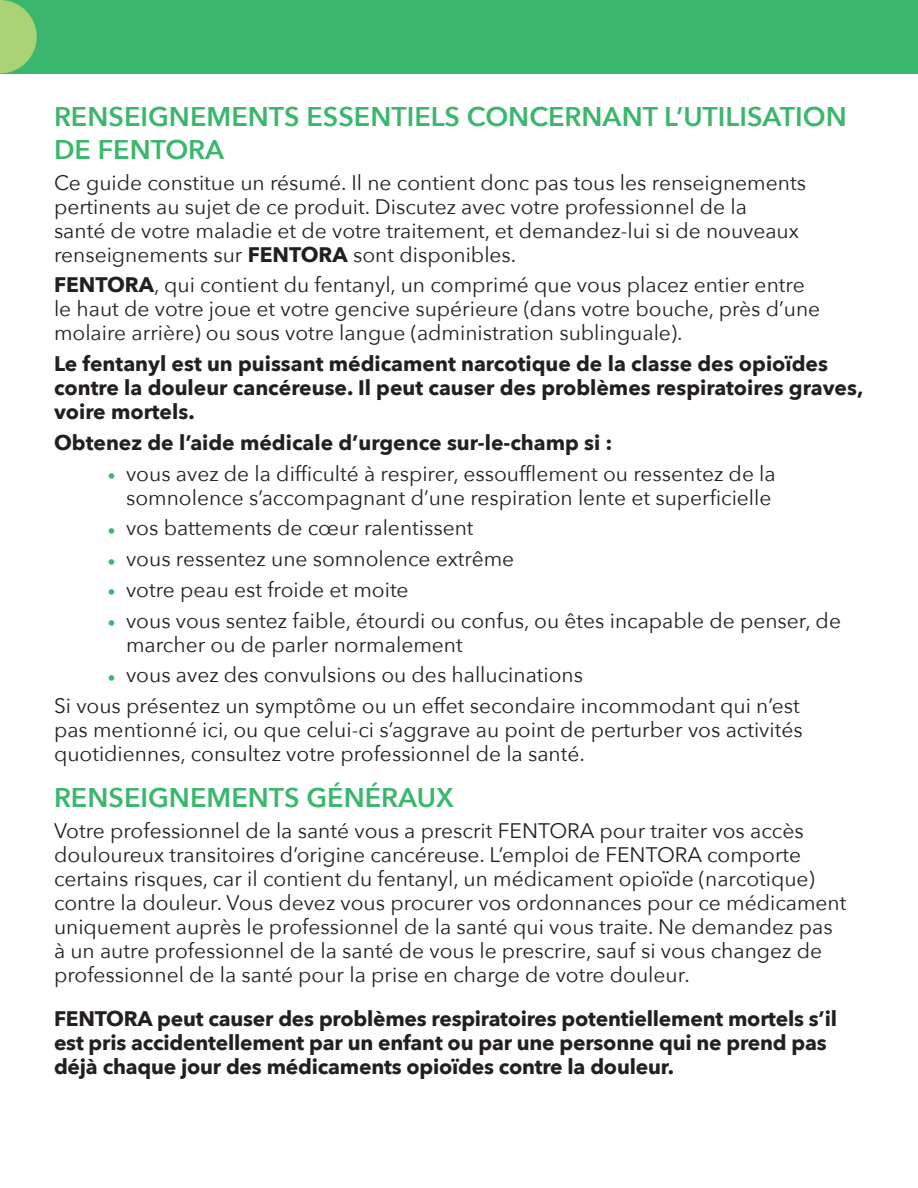
<style>
.page{position:relative;width:918px;height:1188px;background:#fff}
.page>*{position:absolute;margin:0;border:0;box-sizing:border-box;transform-origin:0 0}
.sub{font:600 27px/32.4px "Avenir Next";color:#3ab76c}
.copy{font:21px/24px "Avenir Next";color:#231f20}
.copy-2{font:700 21px/24px "Avenir Next";letter-spacing:-.01em;color:#231f20}
.s1{font-weight:700}
.s2{font-weight:800;color:#3ab76c}
</style>
<div class="page">
<div style="left:0;top:0;width:918px;height:73px;background:#3ab76c"></div>
<svg style="left:0;top:0;width:37px;height:73px"></svg>
<p class="sub" style="left:54px;top:100px;width:794px">RENSEIGNEMENTS ESSENTIELS CONCERNANT L’UTILISATION<br>DE FENTORA</p>
<p class="copy" style="left:54px;top:169px;width:754px">Ce guide constitue un résumé. Il ne contient donc pas tous les renseignements pertinents au sujet de ce produit. Discutez avec votre professionnel de la<br>santé de votre maladie et de votre traitement, et demandez-lui si de nouveaux renseignements sur <span class="s1">FENTORA</span> sont disponibles.</p>
<p class="copy" style="left:54px;top:272px;width:768px"><span class="s1">FENTORA</span>, qui contient du fentanyl, un comprimé que vous placez entier entre le haut de votre joue et votre gencive supérieure (dans votre bouche, près d’une molaire arrière) ou sous votre langue (administration sublinguale).</p>
<p class="copy-2" style="left:54px;top:351px;width:811px">Le fentanyl est un puissant médicament narcotique de la classe des opioïdes contre la douleur cancéreuse. Il peut causer des problèmes respiratoires graves, voire mortels.</p>
<p class="copy-2" style="left:54px;top:430px;width:560px">Obtenez de l’aide médicale d’urgence sur-le-champ si :</p>
<p class="copy" style="left:108px;top:460px;width:669px;text-align:right"><span class="s2">·</span> vous avez de la difficulté à respirer, essoufflement ou ressentez de la somnolence s’accompagnant d’une respiration lente et superficielle</p>
<p class="copy" style="left:108px;top:515px;width:367px"><span class="s2">·</span> vos battements de cœur ralentissent</p>
<p class="copy" style="left:108px;top:546px;width:408px"><span class="s2">·</span> vous ressentez une somnolence extrême</p>
<p class="copy" style="left:108px;top:577px;width:302px"><span class="s2">·</span> votre peau est froide et moite</p>
<p class="copy" style="left:126px;top:607px;width:716px;text-indent:-18px"><span class="s2">·</span> vous vous sentez faible, étourdi ou confus, ou êtes incapable de penser, de marcher ou de parler normalement</p>
<p class="copy" style="left:108px;top:662px;width:477px"><span class="s2">·</span> vous avez des convulsions ou des hallucinations</p>
<p class="copy" style="left:54px;top:693px;width:750px">Si vous présentez un symptôme ou un effet secondaire incommodant qui n’est pas mentionné ici, ou que celui-ci s’aggrave au point de perturber vos activités quotidiennes, consultez votre professionnel de la santé.</p>
<p class="sub" style="left:54px;top:781px;width:402px">RENSEIGNEMENTS GÉNÉRAUX</p>
<p class="copy" style="left:54px;top:817px;width:794px">Votre professionnel de la santé vous a prescrit FENTORA pour traiter vos accès douloureux transitoires d’origine cancéreuse. L’emploi de FENTORA comporte certains risques, car il contient du fentanyl, un médicament opioïde (narcotique) contre la douleur. Vous devez vous procurer vos ordonnances pour ce médicament uniquement auprès le professionnel de la santé qui vous traite. Ne demandez pas à un autre professionnel de la santé de vous le prescrire, sauf si vous changez de professionnel de la santé pour la prise en charge de votre douleur.</p>
<p class="copy-2" style="left:54px;top:1006px;width:784px">FENTORA peut causer des problèmes respiratoires potentiellement mortels s’il est pris accidentellement par un enfant ou par une personne qui ne prend pas déjà chaque jour des médicaments opioïdes contre la douleur.</p>
</div>
